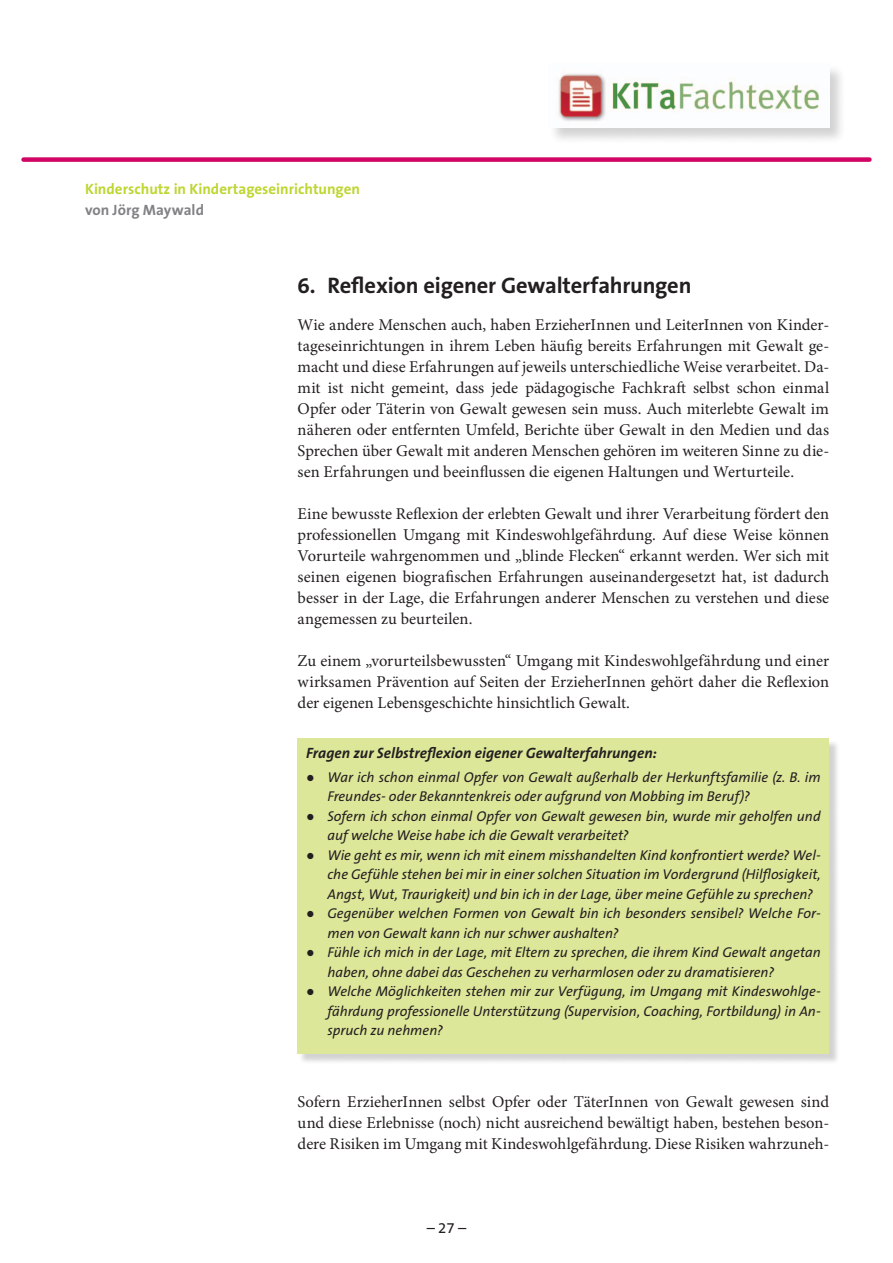
<style>
.page{position:relative;width:893px;height:1263px;background:#fff}
.page>*{position:absolute;margin:0;border:0;box-sizing:border-box;transform-origin:0 0}
.Überschrift_1{font:700 22.5px "The Sans B7";letter-spacing:-.01em;color:#231f20}
.Studientext-Fließtex{font:16.5px/21px "Minion Pro";color:#231f20;text-align:justify}
.Farbiger_Kasten_-_Üb{font:italic 700 15px "The Sans B7";letter-spacing:.005em;color:#231f20}
.t1{font:700 15px "The Sans B7";color:#bed630}
.t2{font:700 15px "The Sans B7";letter-spacing:.005em;color:#808285}
.t3{font:15px "The Sans B5 Plain";color:#231f20}
.Farbiger_Kasten_Aufz{font:italic 14.25px/19.5px "The Sans B5 Plain";color:#231f20}
.s1{font-family:"Times New Roman";font-style:normal}
</style>
<div class="page">
<div style="left:24px;top:157px;width:845px;height:5px;background:#d10364"></div>
<div style="left:548px;top:63px;width:298px;height:82px;background:#231f20;opacity:.2"></div>
<img style="left:549px;top:64px;width:280px;height:64px">
<div style="left:299px;top:740px;width:541px;height:324px;background:#231f20;opacity:.2"></div>
<div style="left:298px;top:738px;width:531px;height:315px;background:#dde799"></div>
<p class="t1" style="left:85px;top:181px;width:276px">Kinderschutz in Kindertageseinrichtungen</p>
<p class="t2" style="left:85px;top:202px;width:120px">von Jörg Maywald</p>
<p class="Überschrift_1" style="left:298px;top:273px;width:395px">6. Reflexion eigener Gewalterfahrungen</p>
<p class="Studientext-Fließtex" style="left:298px;top:314px;width:533px">Wie andere Menschen auch, haben ErzieherInnen und LeiterInnen von Kinder&shy;tageseinrichtungen in ihrem Leben häufig bereits Erfahrungen mit Gewalt ge&shy;macht und diese Erfahrungen auf jeweils unterschiedliche Weise verarbeitet. Da&shy;mit ist nicht gemeint, dass jede pädagogische Fachkraft selbst schon einmal Opfer oder Täterin von Gewalt gewesen sein muss. Auch miterlebte Gewalt im näheren oder entfernten Umfeld, Berichte über Gewalt in den Medien und das Sprechen über Gewalt mit anderen Menschen gehören im weiteren Sinne zu die&shy;sen Erfahrungen und beeinflussen die eigenen Haltungen und Werturteile.</p>
<p class="Studientext-Fließtex" style="left:298px;top:503px;width:533px">Eine bewusste Reflexion der erlebten Gewalt und ihrer Verarbeitung fördert den professionellen Umgang mit Kindeswohlgefährdung. Auf diese Weise können Vorurteile wahrgenommen und „blinde Flecken“ erkannt werden. Wer sich mit seinen eigenen biografischen Erfahrungen auseinandergesetzt hat, ist dadurch besser in der Lage, die Erfahrungen anderer Menschen zu verstehen und diese angemessen zu beurteilen.</p>
<p class="Studientext-Fließtex" style="left:298px;top:650px;width:533px">Zu einem „vorurteilsbewussten“ Umgang mit Kindeswohlgefährdung und einer wirksamen Prävention auf Seiten der ErzieherInnen gehört daher die Reflexion der eigenen Lebensgeschichte hinsichtlich Gewalt.</p>
<p class="Farbiger_Kasten_-_Üb" style="left:306px;top:745px;width:352px">Fragen zur Selbstreflexion eigener Gewalterfahrungen:</p>
<p class="Farbiger_Kasten_Aufz" style="left:327px;top:768px;width:495px;text-indent:-21px"><span class="s1">●</span> War ich schon einmal Opfer von Gewalt außerhalb der Herkunftsfamilie (z. B. im<br>Freundes- oder Bekanntenkreis oder aufgrund von Mobbing im Beruf)?</p>
<p class="Farbiger_Kasten_Aufz" style="left:327px;top:807px;width:495px;text-indent:-21px"><span class="s1">●</span> Sofern ich schon einmal Opfer von Gewalt gewesen bin, wurde mir geholfen und auf welche Weise habe ich die Gewalt verarbeitet?</p>
<p class="Farbiger_Kasten_Aufz" style="left:327px;top:846px;width:495px;text-align:justify;text-indent:-21px"><span class="s1">●</span> Wie geht es mir, wenn ich mit einem misshandelten Kind konfrontiert werde? Wel&shy;che Gefühle stehen bei mir in einer solchen Situation im Vordergrund (Hilflosigkeit, Angst, Wut, Traurigkeit) und bin ich in der Lage, über meine Gefühle zu sprechen?</p>
<p class="Farbiger_Kasten_Aufz" style="left:327px;top:904px;width:495px;text-indent:-21px"><span class="s1">●</span> Gegenüber welchen Formen von Gewalt bin ich besonders sensibel? Welche For&shy;men von Gewalt kann ich nur schwer aushalten?</p>
<p class="Farbiger_Kasten_Aufz" style="left:327px;top:943px;width:495px;text-indent:-21px"><span class="s1">●</span> Fühle ich mich in der Lage, mit Eltern zu sprechen, die ihrem Kind Gewalt angetan haben, ohne dabei das Geschehen zu verharmlosen oder zu dramatisieren?</p>
<p class="Farbiger_Kasten_Aufz" style="left:327px;top:982px;width:495px;text-align:justify;text-indent:-21px"><span class="s1">●</span> Welche Möglichkeiten stehen mir zur Verfügung, im Umgang mit Kindeswohlge&shy;fährdung professionelle Unterstützung (Supervision, Coaching, Fortbildung) in An&shy;spruch zu nehmen?</p>
<p class="Studientext-Fließtex" style="left:298px;top:1091px;width:533px">Sofern ErzieherInnen selbst Opfer oder TäterInnen von Gewalt gewesen sind und diese Erlebnisse (noch) nicht ausreichend bewältigt haben, bestehen beson&shy;dere Risiken im Umgang mit Kindeswohlgefährdung. Diese Risiken wahrzuneh-</p>
<p class="t3" style="left:427px;top:1219px;width:41px">– 27 –</p>
</div>
